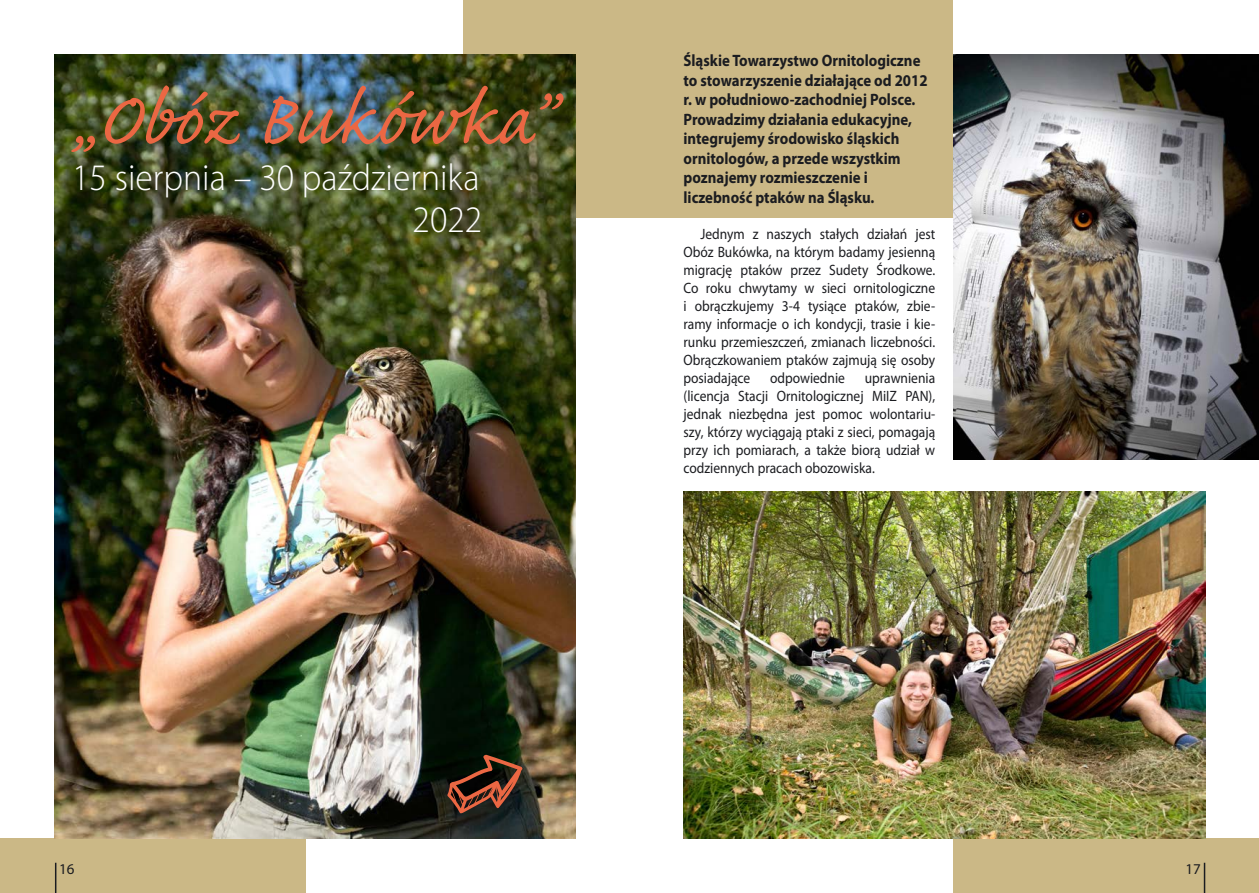
<style>
.page{position:relative;width:1259px;height:893px;background:#fff}
.page>*{position:absolute;margin:0;border:0;box-sizing:border-box;transform-origin:0 0}
.t1{font:95.4px "Caflisch Script Pro";color:#eb6743}
.t2{font:300 37.5px/42.3px "Myriad Pro";color:#fff;text-align:right;scale:.95 1}
.t3{font:700 16.5px/19.5px "Myriad Pro";color:#1b1c20;scale:.9 1}
.t4{font:15px/18px "Myriad Pro";color:#1b1c20;text-align:justify;scale:.9 1}
.t5{font:15px "Myriad Pro";color:#1b1c20}
</style>
<div class="page">
<div style="left:953px;top:839px;width:306px;height:54px;background:#cbb886"></div>
<div style="left:0;top:839px;width:306px;height:54px;background:#cbb886"></div>
<div style="left:463px;top:0;width:490px;height:218px;background:#cbb886"></div>
<img style="left:54px;top:54px;width:521px;height:785px">
<img style="left:953px;top:54px;width:306px;height:406px">
<img style="left:683px;top:491px;width:522px;height:348px">
<svg style="left:447px;top:755px;width:76px;height:58px;background:#492a1c"></svg>
<hr style="left:1203px;top:863px;width:2px;height:30px;background:#1b1c20">
<hr style="left:55px;top:863px;width:1px;height:30px;background:#1b1c20">
<h1 class="t1" style="left:72px;top:71px;width:480px">„Obóz Bukówka”</h1>
<h2 class="t2" style="left:72px;top:156px;width:433px">15 sierpnia – 30 października<br>2022</h2>
<p class="t3" style="left:683px;top:51px;width:273px">Śląskie Towarzystwo Ornitologiczne to stowarzyszenie działające od 2012 r. w południowo-zachodniej Polsce.<br>Prowadzimy działania edukacyjne, integrujemy środowisko śląskich ornitologów, a przede wszystkim poznajemy rozmieszczenie i liczebność ptaków na Śląsku.</p>
<p class="t4" style="left:683px;top:225px;width:281px;text-indent:17px">Jednym z naszych stałych działań jest Obóz Bukówka, na którym badamy jesienną migrację ptaków przez Sudety Środkowe.<br>Co roku chwytamy w sieci ornitologiczne i obrączkujemy 3-4 tysiące ptaków, zbie&shy;ramy informacje o ich kondycji, trasie i kie&shy;runku przemieszczeń, zmianach liczebności.<br>Obrączkowaniem ptaków zajmują się osoby posiadające</p>
<p class="t4" style="left:770px;top:369px;width:85px">odpowiednie</p>
<p class="t4" style="left:683px;top:369px;width:281px;text-indent:181px">uprawnienia (licencja Stacji Ornitologicznej MiIZ PAN), jednak niezbędna jest pomoc wolontariu&shy;szy, którzy wyciągają ptaki z sieci, pomagają przy ich pomiarach, a także biorą udział w codziennych pracach obozowiska.</p>
<p class="t5" style="left:59px;top:860px;width:17px">16</p>
<p class="t5" style="left:1185px;top:860px;width:17px">17</p>
</div>
